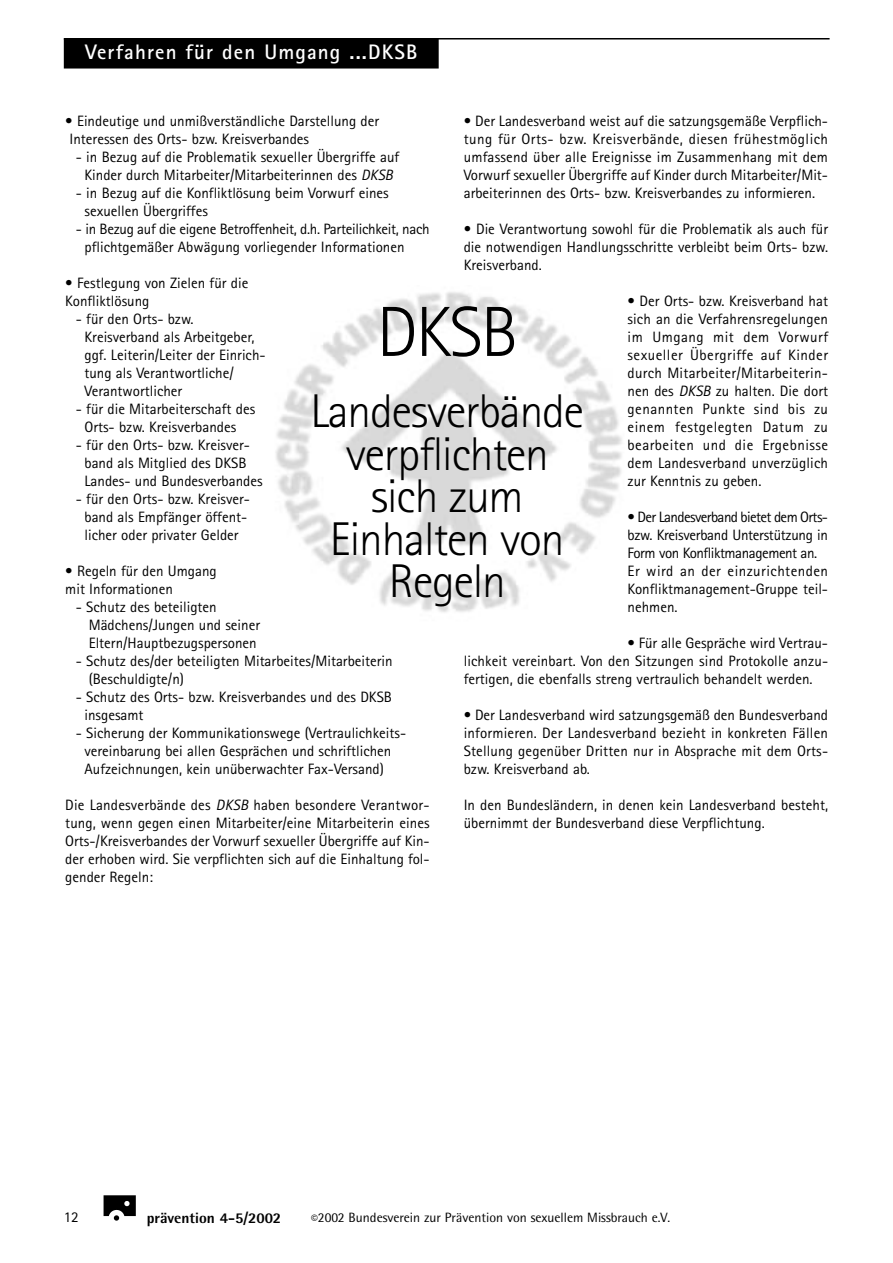
<style>
.page{position:relative;width:893px;height:1263px;background:#fff}
.page>*{position:absolute;margin:0;border:0;box-sizing:border-box;transform-origin:0 0}
.t1{font:300 70.95px "Rotis Sans Serif";color:#000}
.t2{font:300 47.4px/42.6px "Rotis Sans Serif";letter-spacing:-.025em;color:#000;text-align:center}
.t3{font:700 21px "Rotis Sans Serif";letter-spacing:.055em;color:#fff}
.t4{font:15px/18px "Rotis Sans Serif";color:#000}
.t5{font:15px/18px "Rotis Sans Serif";letter-spacing:-.02em;color:#000}
.t6{font:800 15px "Rotis Semi Sans";color:#000}
.t7{font:13.5px "Rotis Semi Sans";color:#000}
.s1{font-style:italic}
</style>
<div class="page">
<img style="left:275px;top:292px;width:347px;height:320px">
<hr style="left:64px;top:38px;width:765px;height:2px;background:#000">
<div style="left:64px;top:39px;width:374px;height:30px;background:#000"></div>
<svg style="left:104px;top:1195px;width:32px;height:26px"></svg>
<h3 class="t3" style="left:85px;top:44px;width:334px">Verfahren für den Umgang ...DKSB</h3>
<p class="t4" style="left:65px;top:113px;width:315px">• Eindeutige und unmißverständliche Darstellung der<br>Interessen des Orts- bzw. Kreisverbandes</p>
<p class="t4" style="left:76px;top:149px;width:325px;text-align:center">- in Bezug auf die Problematik sexueller Übergriffe auf<br>Kinder durch Mitarbeiter/Mitarbeiterinnen des <span class="s1">DKSB</span></p>
<p class="t4" style="left:84px;top:185px;width:306px;text-indent:-9px">- in Bezug auf die Konfliktlösung beim Vorwurf eines sexuellen Übergriffes</p>
<p class="t4" style="left:84px;top:221px;width:347px;text-indent:-9px">- in Bezug auf die eigene Betroffenheit, d.h. Parteilichkeit, nach pflichtgemäßer Abwägung vorliegender Informationen</p>
<p class="t4" style="left:65px;top:275px;width:184px">• Festlegung von Zielen für die<br>Konfliktlösung</p>
<p class="t4" style="left:84px;top:311px;width:183px;text-indent:-9px">- für den Orts- bzw.<br>Kreisverband als Arbeitgeber, ggf. Leiterin/Leiter der Einrich&shy;tung als Verantwortliche/<br>Verantwortlicher</p>
<p class="t4" style="left:84px;top:401px;width:172px;text-indent:-9px">- für die Mitarbeiterschaft des<br>Orts- bzw. Kreisverbandes</p>
<p class="t4" style="left:84px;top:437px;width:180px;text-indent:-9px">- für den Orts- bzw. Kreisver&shy;band als Mitglied des DKSB<br>Landes- und Bundesverbandes</p>
<p class="t4" style="left:76px;top:491px;width:176px;text-align:center">- für den Orts- bzw. Kreisver&shy;band als Empfänger öffent&shy;licher oder privater Gelder</p>
<p class="t4" style="left:65px;top:563px;width:153px">• Regeln für den Umgang mit Informationen</p>
<p class="t4" style="left:89px;top:599px;width:173px;text-indent:-13px">- Schutz des beteiligten<br>Mädchens/Jungen und seiner<br>Eltern/Hauptbezugspersonen</p>
<p class="t4" style="left:89px;top:653px;width:305px;text-indent:-13px">- Schutz des/der beteiligten Mitarbeites/Mitarbeiterin (Beschuldigte/n)</p>
<p class="t4" style="left:84px;top:689px;width:309px;text-indent:-9px">- Schutz des Orts- bzw. Kreisverbandes und des DKSB insgesamt</p>
<p class="t4" style="left:84px;top:725px;width:323px;text-indent:-9px">- Sicherung der Kommunikationswege (Vertraulichkeits&shy;vereinbarung bei allen Gesprächen und schriftlichen<br>Aufzeichnungen, kein unüberwachter Fax-Versand)</p>
<p class="t4" style="left:65px;top:797px;width:366px;text-align:justify">Die Landesverbände des <span class="s1">DKSB</span> haben besondere Verantwor&shy;tung, wenn gegen einen Mitarbeiter/eine Mitarbeiterin eines Orts-/Kreisverbandes der Vorwurf sexueller Übergriffe auf Kin&shy;der erhoben wird. Sie verpflichten sich auf die Einhaltung fol&shy;gender Regeln:</p>
<p class="t4" style="left:463px;top:113px;width:366px;text-align:justify">• Der Landesverband weist auf die satzungsgemäße Verpflich&shy;tung für Orts- bzw. Kreisverbände, diesen frühestmöglich umfassend über alle Ereignisse im Zusammenhang mit dem Vorwurf sexueller Übergriffe auf Kinder durch Mitarbeiter/Mit&shy;arbeiterinnen des Orts- bzw. Kreisverbandes zu informieren.</p>
<p class="t4" style="left:463px;top:221px;width:366px;text-align:justify">• Die Verantwortung sowohl für die Problematik als auch für die notwendigen Handlungsschritte verbleibt beim Orts- bzw.<br>Kreisverband.</p>
<p class="t4" style="left:627px;top:293px;width:202px;text-align:justify">• Der Orts- bzw. Kreisverband hat sich an die Verfahrensregelungen im Umgang mit dem Vorwurf sexueller Übergriffe auf Kinder durch Mitarbeiter/Mitarbeiterin&shy;nen des <span class="s1">DKSB</span> zu halten. Die dort genannten Punkte sind bis zu einem festgelegten Datum zu bearbeiten und die Ergebnisse dem Landesverband unverzüglich zur Kenntnis zu geben.</p>
<p class="t5" style="left:627px;top:509px;width:202px">• Der Landesverband bietet dem Orts&shy;bzw. Kreisverband Unterstützung in<br>Form von Konfliktmanagement an.<br>Er wird an der einzurichtenden<br>Konfliktmanagement-Gruppe teil&shy;nehmen.</p>
<p class="t4" style="left:463px;top:635px;width:366px;text-align:justify;text-indent:164px">• Für alle Gespräche wird Vertrau&shy;lichkeit vereinbart. Von den Sitzungen sind Protokolle anzu&shy;fertigen, die ebenfalls streng vertraulich behandelt werden.</p>
<p class="t4" style="left:463px;top:707px;width:366px;text-align:justify">• Der Landesverband wird satzungsgemäß den Bundesverband informieren. Der Landesverband bezieht in konkreten Fällen Stellung gegenüber Dritten nur in Absprache mit dem Orts&shy;bzw. Kreisverband ab.</p>
<p class="t4" style="left:463px;top:797px;width:366px">In den Bundesländern, in denen kein Landesverband besteht, übernimmt der Bundesverband diese Verpflichtung.</p>
<h1 class="t1" style="left:377px;top:307px;width:142px">DKSB</h1>
<h2 class="t2" style="left:310px;top:394px;width:275px">Landesverbände verpflichten sich zum<br>Einhalten von<br>Regeln</h2>
<p class="t4" style="left:64px;top:1210px;width:16px">12</p>
<p class="t6" style="left:147px;top:1212px;width:136px">prävention 4-5/2002</p>
<p class="t7" style="left:311px;top:1213px;width:360px">©2002 Bundesverein zur Prävention von sexuellem Missbrauch e.V.</p>
</div>
